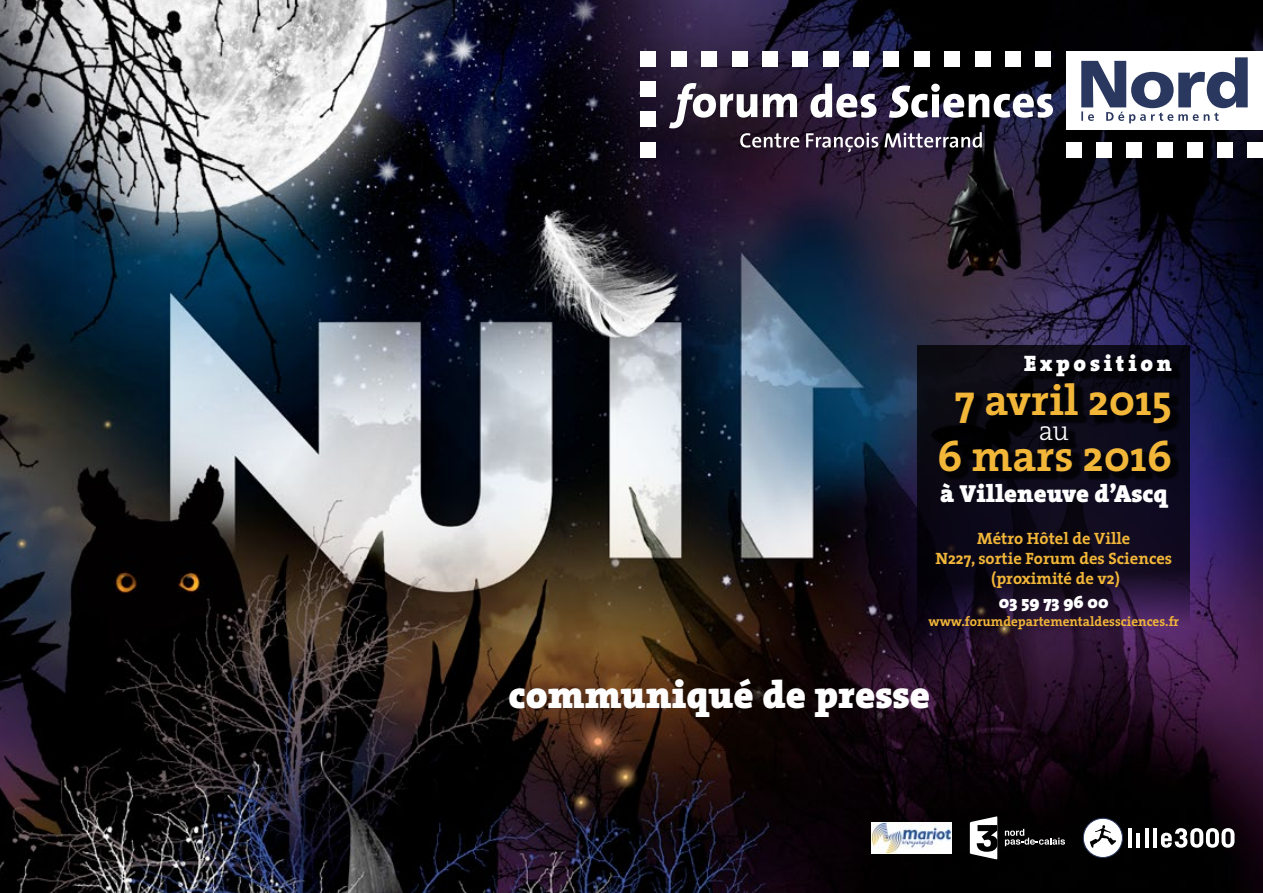
<style>
.page{position:relative;width:1263px;height:893px;background:#fff}
.page>*{position:absolute;margin:0;border:0;box-sizing:border-box;transform-origin:0 0}
.t1{font:700 43.5px "The Serif";color:#f2b638}
.t2{font:900 38.85px "The Serif";color:#fff}
.t3{font:300 27.15px "The Serif";color:#fff}
.t4{font:900 24.75px "The Serif";color:#fff}
.t5{font:900 22.5px "The Serif";letter-spacing:.17em;color:#fff}
.t6{font:900 17.55px "The Serif";color:#fff}
.t7{font:700 16.5px/19.8px "The Serif";color:#f2b638;text-align:center}
.t8{font:700 13.5px "The Serif";color:#f2b638}
</style>
<div class="page">
<img style="left:0;top:0;width:1263px;height:893px">
<svg style="left:918px;top:345px;width:272px;height:293px;background:#140b1f"></svg>
<div style="left:942px;top:357px;width:240px;height:124px;background:#000;opacity:.75"></div>
<svg style="left:1005px;top:829px;width:60px;height:17px"></svg>
<svg style="left:970px;top:816px;width:27px;height:43px"></svg>
<img style="left:872px;top:822px;width:80px;height:31px">
<hr style="left:1128px;top:828px;width:3px;height:19px;background:#fff">
<hr style="left:1136px;top:833px;width:4px;height:14px;background:#fff">
<hr style="left:1145px;top:828px;width:3px;height:19px;background:#fff">
<hr style="left:1153px;top:828px;width:4px;height:19px;background:#fff">
<svg style="left:1161px;top:828px;width:73px;height:20px"></svg>
<div style="left:1083px;top:818px;width:39px;height:39px;background:#fff;border-radius:50%"></div>
<div style="left:1083px;top:818px;width:39px;height:39px;border:1px solid #2a385f;border-radius:50%"></div>
<svg style="left:1090px;top:825px;width:26px;height:23px"></svg>
<div style="left:793px;top:51px;width:15px;height:15px;background:#fff"></div>
<div style="left:853px;top:51px;width:16px;height:15px;background:#fff"></div>
<div style="left:823px;top:51px;width:15px;height:15px;background:#fff"></div>
<div style="left:914px;top:51px;width:15px;height:15px;background:#fff"></div>
<div style="left:884px;top:51px;width:15px;height:15px;background:#fff"></div>
<div style="left:944px;top:51px;width:16px;height:15px;background:#fff"></div>
<div style="left:1005px;top:51px;width:15px;height:15px;background:#fff"></div>
<div style="left:975px;top:51px;width:15px;height:15px;background:#fff"></div>
<div style="left:1036px;top:51px;width:15px;height:15px;background:#fff"></div>
<div style="left:1066px;top:142px;width:15px;height:15px;background:#fff"></div>
<div style="left:1096px;top:142px;width:15px;height:15px;background:#fff"></div>
<div style="left:1126px;top:142px;width:16px;height:15px;background:#fff"></div>
<div style="left:1157px;top:142px;width:15px;height:15px;background:#fff"></div>
<div style="left:1187px;top:142px;width:15px;height:15px;background:#fff"></div>
<div style="left:1217px;top:142px;width:15px;height:15px;background:#fff"></div>
<div style="left:1248px;top:142px;width:15px;height:15px;background:#fff"></div>
<div style="left:641px;top:51px;width:15px;height:15px;background:#fff"></div>
<div style="left:701px;top:51px;width:16px;height:15px;background:#fff"></div>
<div style="left:671px;top:51px;width:15px;height:15px;background:#fff"></div>
<div style="left:762px;top:51px;width:15px;height:15px;background:#fff"></div>
<div style="left:732px;top:51px;width:15px;height:15px;background:#fff"></div>
<div style="left:641px;top:81px;width:15px;height:16px;background:#fff"></div>
<div style="left:641px;top:112px;width:15px;height:15px;background:#fff"></div>
<div style="left:641px;top:142px;width:15px;height:15px;background:#fff"></div>
<div style="left:1066px;top:51px;width:197px;height:79px;background:#fff"></div>
<svg style="left:1081px;top:57px;width:167px;height:66px"></svg>
<svg style="left:669px;top:83px;width:384px;height:69px"></svg>
<h3 class="t5" style="left:1024px;top:345px;width:149px">Exposition</h3>
<h1 class="t1" style="left:955px;top:364px;width:219px">7 avril 2015</h1>
<h3 class="t3" style="left:1039px;top:409px;width:32px">au</h3>
<h1 class="t1" style="left:937px;top:420px;width:236px">6 mars 2016</h1>
<h3 class="t4" style="left:940px;top:473px;width:229px">à Villeneuve d’Ascq</h3>
<p class="t7" style="left:935px;top:528px;width:238px">Métro Hôtel de Ville<br>N227, sortie Forum des Sciences (proximité de v2)</p>
<p class="t6" style="left:999px;top:587px;width:111px">03 59 73 96 00</p>
<p class="t8" style="left:928px;top:610px;width:252px">www.forumdepartementaldessciences.fr</p>
<h2 class="t2" style="left:508px;top:662px;width:423px">communiqué de presse</h2>
</div>
